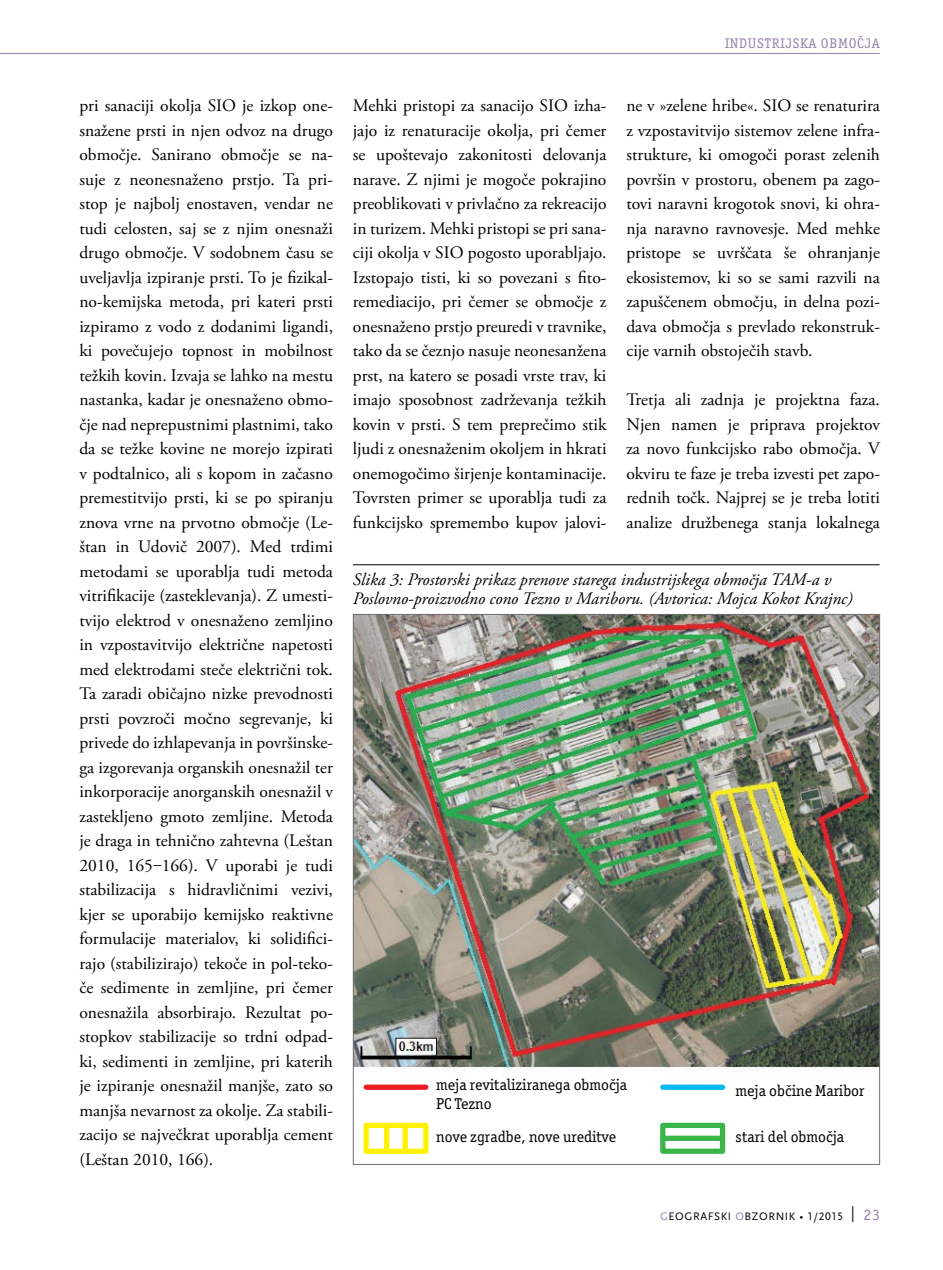
<style>
.page{position:relative;width:943px;height:1270px;background:#fff}
.page>*{position:absolute;margin:0;border:0;box-sizing:border-box;transform-origin:0 0}
.t1{font:17.5px/24.5px "Adobe Garamond Pro";color:#000;text-align:justify}
.t2{font:italic 17.5px/19.2px "Adobe Garamond Pro";color:#000}
.t3{font:15.75px/18.9px "Officina Ser Itc TEE";color:#000}
.t4{font:14px "Officina Ser Itc TEE";letter-spacing:.05em;color:#9683a9}
.t5{font:11.38px "AE Scala Sans";letter-spacing:.05em;color:#000}
.s1{color:#9683a9}
.s2{font-family:"AE Scala Sans SC"}
.s3{font-family:"Officina Ser Itc TEE";font-size:15.75px;color:#9683a9}
</style>
<div class="page">
<hr style="left:0;top:53px;width:879px;height:1px;background:#9683a9">
<hr style="left:353px;top:564px;width:526px;height:1px;background:#000">
<img style="left:355px;top:616px;width:523px;height:537px">
<div style="left:366px;top:1085px;width:60px;height:5px;background:#ed1d24"></div>
<div style="left:662px;top:1085px;width:60px;height:5px;background:#00b9f1"></div>
<div style="left:363px;top:1123px;width:65px;height:31px;border:5px solid #fff200"></div>
<div style="left:384px;top:1125px;width:5px;height:26px;background:#fff200"></div>
<div style="left:402px;top:1125px;width:6px;height:26px;background:#fff200"></div>
<div style="left:660px;top:1123px;width:65px;height:31px;border:5px solid #39b54a"></div>
<div style="left:662px;top:1136px;width:60px;height:5px;background:#39b54a"></div>
<p class="t4" style="left:724px;top:35px;width:156px">INDUSTRIJSKA OBMOČJA</p>
<p class="t1" style="left:79px;top:94px;width:255px">pri sanaciji okolja SIO je izkop one&shy;snažene prsti in njen odvoz na drugo območje. Sanirano območje se na&shy;suje z neonesnaženo prstjo. Ta pri&shy;stop je najbolj enostaven, vendar ne tudi celosten, saj se z njim onesnaži drugo območje. V sodobnem času se uveljavlja izpiranje prsti. To je fizikal&shy;no-kemijska metoda, pri kateri prsti izpiramo z vodo z dodanimi ligandi, ki povečujejo topnost in mobilnost težkih kovin. Izvaja se lahko na mestu nastanka, kadar je onesnaženo obmo&shy;čje nad neprepustnimi plastnimi, tako da se težke kovine ne morejo izpirati v podtalnico, ali s kopom in začasno premestitvijo prsti, ki se po spiranju znova vrne na prvotno območje (Le&shy;štan in Udovič 2007). Med trdimi metodami se uporablja tudi metoda vitrifikacije (zasteklevanja). Z umesti&shy;tvijo elektrod v onesnaženo zemljino in vzpostavitvijo električne napetosti med elektrodami steče električni tok.<br>Ta zaradi običajno nizke prevodnosti prsti povzroči močno segrevanje, ki privede do izhlapevanja in površinske&shy;ga izgorevanja organskih onesnažil ter inkorporacije anorganskih onesnažil v zastekljeno gmoto zemljine. Metoda je draga in tehnično zahtevna (Leštan 2010, 165‒166). V uporabi je tudi stabilizacija s hidravličnimi vezivi, kjer se uporabijo kemijsko reaktivne formulacije materialov, ki solidifici&shy;rajo (stabilizirajo) tekoče in pol-teko&shy;če sedimente in zemljine, pri čemer onesnažila absorbirajo. Rezultat po&shy;stopkov stabilizacije so trdni odpad&shy;ki, sedimenti in zemljine, pri katerih je izpiranje onesnažil manjše, zato so manjša nevarnost za okolje. Za stabili&shy;zacijo se največkrat uporablja cement (Leštan 2010, 166).</p>
<p class="t1" style="left:353px;top:94px;width:255px">Mehki pristopi za sanacijo SIO izha&shy;jajo iz renaturacije okolja, pri čemer se upoštevajo zakonitosti delovanja narave. Z njimi je mogoče pokrajino preoblikovati v privlačno za rekreacijo in turizem. Mehki pristopi se pri sana&shy;ciji okolja v SIO pogosto uporabljajo.<br>Izstopajo tisti, ki so povezani s fito&shy;remediacijo, pri čemer se območje z onesnaženo prstjo preuredi v travnike, tako da se čeznjo nasuje neonesanžena prst, na katero se posadi vrste trav, ki imajo sposobnost zadrževanja težkih kovin v prsti. S tem preprečimo stik ljudi z onesnaženim okoljem in hkrati onemogočimo širjenje kontaminacije.<br>Tovrsten primer se uporablja tudi za funkcijsko spremembo kupov jalovi-</p>
<p class="t1" style="left:626px;top:94px;width:255px">ne v »zelene hribe«. SIO se renaturira z vzpostavitvijo sistemov zelene infra&shy;strukture, ki omogoči porast zelenih površin v prostoru, obenem pa zago&shy;tovi naravni krogotok snovi, ki ohra&shy;nja naravno ravnovesje. Med mehke pristope se uvrščata še ohranjanje ekosistemov, ki so se sami razvili na zapuščenem območju, in delna pozi&shy;dava območja s prevlado rekonstruk&shy;cije varnih obstoječih stavb.</p>
<p class="t1" style="left:626px;top:388px;width:255px">Tretja ali zadnja je projektna faza.<br>Njen namen je priprava projektov za novo funkcijsko rabo območja. V okviru te faze je treba izvesti pet zapo&shy;rednih točk. Najprej se je treba lotiti analize družbenega stanja lokalnega</p>
<p class="t2" style="left:353px;top:570px;width:501px">Slika 3: Prostorski prikaz prenove starega industrijskega območja TAM-a v<br>Poslovno-proizvodno cono Tezno v Mariboru. (Avtorica: Mojca Kokot Krajnc)</p>
<p class="t3" style="left:436px;top:1076px;width:192px">meja revitaliziranega območja<br>PC Tezno</p>
<p class="t3" style="left:436px;top:1128px;width:181px">nove zgradbe, nove ureditve</p>
<p class="t3" style="left:735px;top:1128px;width:110px">stari del območja</p>
<p class="t3" style="left:735px;top:1081px;width:130px">meja občine Maribor</p>
<p class="t5" style="left:660px;top:1210px;width:221px"><span class="s1">G</span>EOGRAFSKI <span class="s1">O</span>BZORNIK • <span class="s2">1/2015</span> <sup>|</sup> <span class="s3">23</span></p>
</div>
